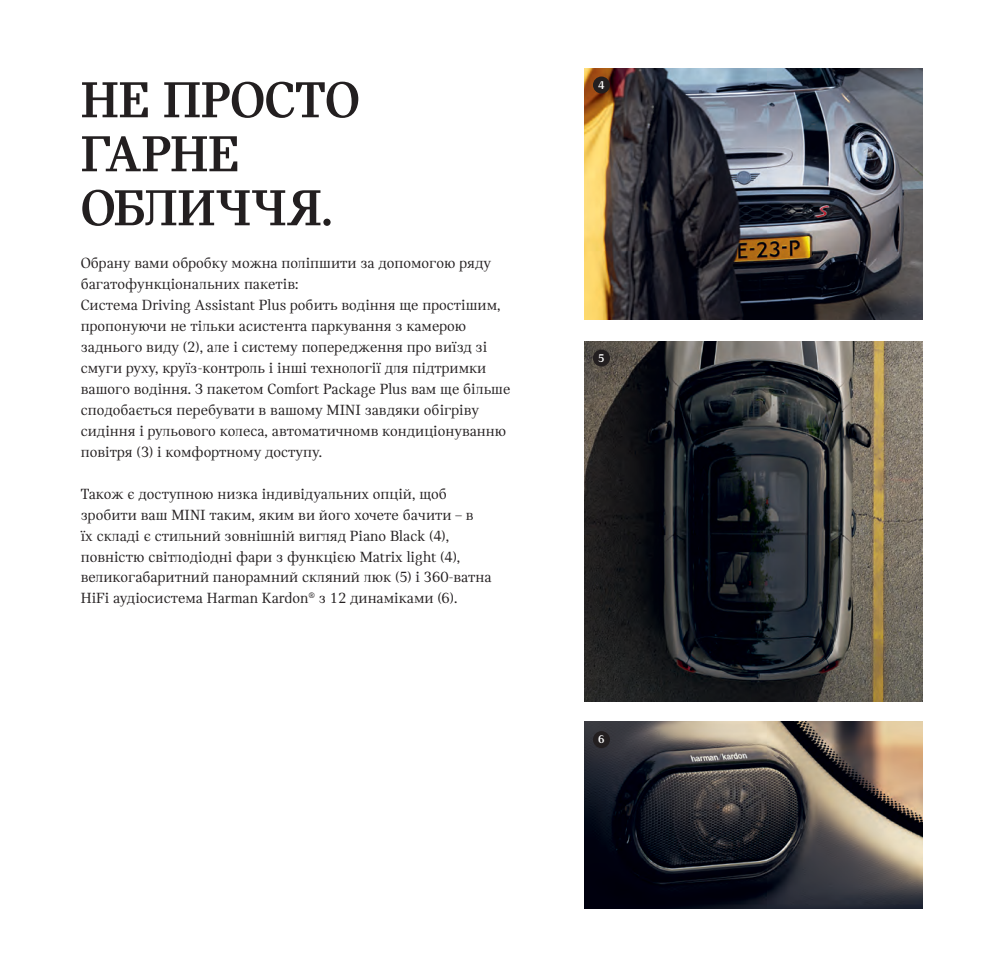
<style>
.page{position:relative;width:991px;height:978px;background:#fff}
.page>*{position:absolute;margin:0;border:0;box-sizing:border-box;transform-origin:0 0}
.Head_36{font:700 54px/54px "MINI Serif";letter-spacing:-.005em;color:#231f20}
.Copy_10_5{font:15.75px/21px "MINI Serif";color:#231f20}
.t1{font:700 12px "MINI Serif";color:#fff}
</style>
<div class="page">
<img style="left:584px;top:68px;width:339px;height:252px">
<img style="left:584px;top:341px;width:339px;height:360px">
<img style="left:584px;top:721px;width:339px;height:187px">
<div style="left:593px;top:77px;width:17px;height:17px;background:#231f20;border-radius:50%"></div>
<div style="left:593px;top:350px;width:17px;height:17px;background:#231f20;border-radius:50%"></div>
<div style="left:593px;top:731px;width:17px;height:17px;background:#231f20;border-radius:50%"></div>
<p class="Head_36" style="left:81px;top:72px;width:280px">НЕ ПРОСТО<br>ГАРНЕ<br>ОБЛИЧЧЯ.</p>
<p class="Copy_10_5" style="left:81px;top:252px;width:412px">Обрану вами обробку можна поліпшити за допомогою ряду багатофункціональних пакетів:</p>
<p class="Copy_10_5" style="left:81px;top:294px;width:431px">Система Driving Assistant Plus робить водіння ще простішим, пропонуючи не тільки асистента паркування з камерою заднього виду (2), але і систему попередження про виїзд зі смуги руху, круїз-контроль і інші технології для підтримки вашого водіння. З пакетом Comfort Package Plus вам ще більше сподобається перебувати в вашому MINI завдяки обігріву сидіння і рульового колеса, автоматичномв кондиціонуванню повітря (3) і комфортному доступу.</p>
<p class="Copy_10_5" style="left:81px;top:483px;width:412px">Також є доступною низка індивідуальних опцій, щоб зробити ваш MINI таким, яким ви його хочете бачити – в<br>їх складі є стильний зовнішній вигляд Piano Black (4), повністю світлодіодні фари з функцією Matrix light (4), великогабаритний панорамний скляний люк (5) і 360-ватна HiFi аудіосистема Harman Kardon® з 12 динаміками (6).</p>
<p class="t1" style="left:598px;top:78px;width:8px">4</p>
<p class="t1" style="left:598px;top:351px;width:8px">5</p>
<p class="t1" style="left:598px;top:733px;width:8px">6</p>
</div>
